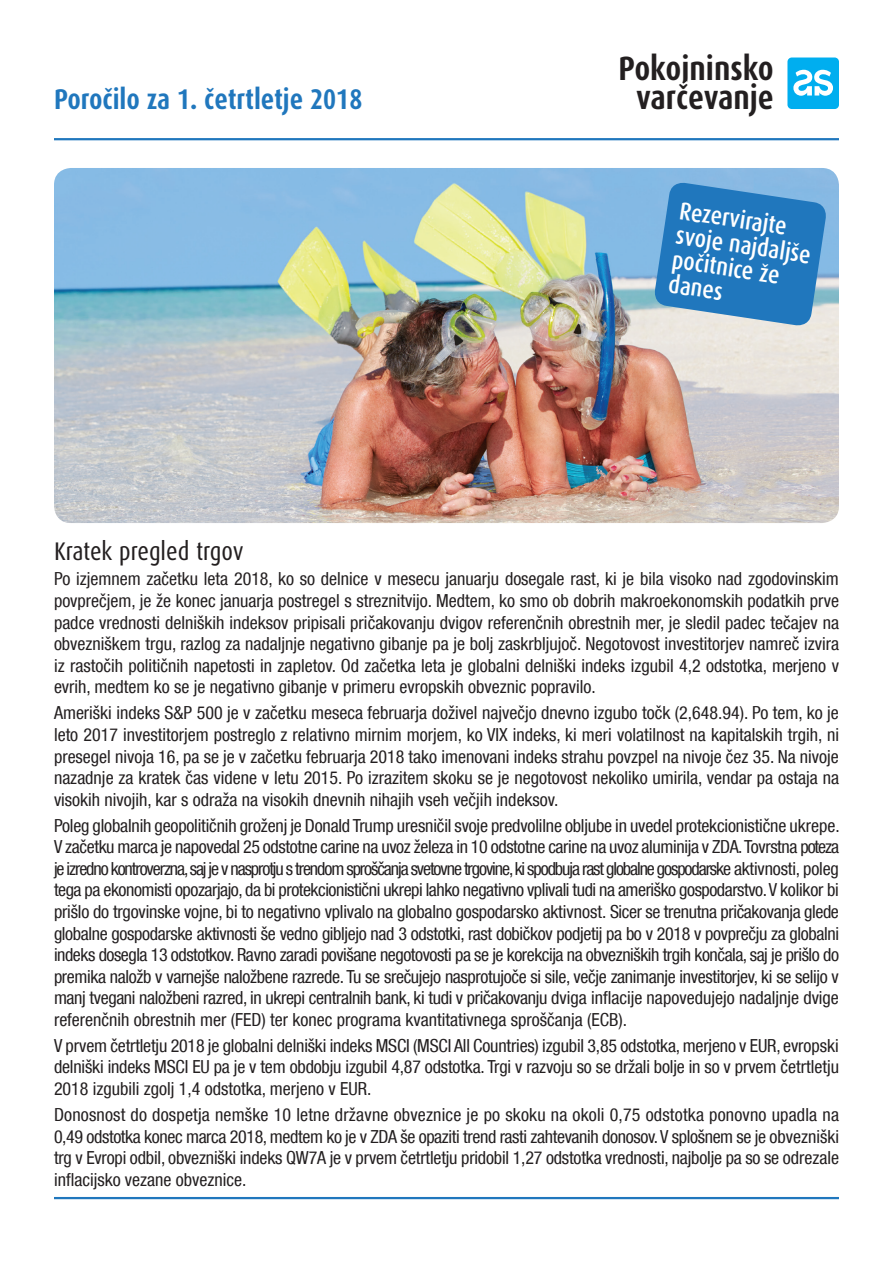
<style>
.page{position:relative;width:893px;height:1263px;background:#fff}
.page>*{position:absolute;margin:0;border:0;box-sizing:border-box;transform-origin:0 0}
.t1{font:700 33.75px "Dax Condensed";color:#231f20}
.t2{font:700 28.5px "Dax Condensed";color:#2077bd}
.t3{font:25.5px "Dax Condensed";color:#231f20}
.t4{font:500 24.6px/24.6px "Dax Condensed";color:#fff}
.t5{font:condensed 18px/21.6px "Helvetica Neue LT Com";color:#231f20;text-align:justify}
</style>
<div class="page">
<div style="left:787px;top:58px;width:52px;height:51px;background:#00aeef;border-radius:4px"></div>
<svg style="left:793px;top:70px;width:40px;height:26px"></svg>
<img style="left:54px;top:168px;width:785px;height:355px">
<svg style="left:653px;top:181px;width:175px;height:146px;background:#418ac5"></svg>
<hr style="left:54px;top:138px;width:785px;height:2px;background:#2077bd">
<hr style="left:54px;top:1197px;width:785px;height:2px;background:#2077bd">
<p class="t2" style="left:54px;top:83px;width:310px">Poročilo za 1. četrtletje 2018</p>
<p class="t1" style="left:618px;top:50px;width:157px">Pokojninsko</p>
<p class="t1" style="left:636px;top:78px;width:139px">varčevanje</p>
<p class="t4" style="left:681px;top:199px;width:138px;rotate:8deg">Rezervirajte svoje najdaljše počitnice že danes</p>
<p class="t3" style="left:54px;top:537px;width:191px">Kratek pregled trgov</p>
<p class="t5" style="left:54px;top:568px;width:786px">Po izjemnem začetku leta 2018, ko so delnice v mesecu januarju dosegale rast, ki je bila visoko nad zgodovinskim povprečjem, je že konec januarja postregel s streznitvijo. Medtem, ko smo ob dobrih makroekonomskih podatkih prve padce vrednosti delniških indeksov pripisali pričakovanju dvigov referenčnih obrestnih mer, je sledil padec tečajev na obvezniškem trgu, razlog za nadaljnje negativno gibanje pa je bolj zaskrbljujoč. Negotovost investitorjev namreč izvira iz rastočih političnih napetosti in zapletov. Od začetka leta je globalni delniški indeks izgubil 4,2 odstotka, merjeno v evrih, medtem ko se je negativno gibanje v primeru evropskih obveznic popravilo.</p>
<p class="t5" style="left:54px;top:702px;width:786px">Ameriški indeks S&amp;P 500 je v začetku meseca februarja doživel največjo dnevno izgubo točk (2,648.94). Po tem, ko je leto 2017 investitorjem postreglo z relativno mirnim morjem, ko VIX indeks, ki meri volatilnost na kapitalskih trgih, ni presegel nivoja 16, pa se je v začetku februarja 2018 tako imenovani indeks strahu povzpel na nivoje čez 35. Na nivoje nazadnje za kratek čas videne v letu 2015. Po izrazitem skoku se je negotovost nekoliko umirila, vendar pa ostaja na visokih nivojih, kar s odraža na visokih dnevnih nihajih vseh večjih indeksov.</p>
<p class="t5" style="left:54px;top:814px;width:787px">Poleg globalnih geopolitičnih groženj je Donald Trump uresničil svoje predvolilne obljube in uvedel protekcionistične ukrepe.<br>V začetku marca je napovedal 25 odstotne carine na uvoz železa in 10 odstotne carine na uvoz aluminija v ZDA. Tovrstna poteza je izredno kontroverzna, saj je v nasprotju s trendom sproščanja svetovne trgovine, ki spodbuja rast globalne gospodarske aktivnosti, poleg tega pa ekonomisti opozarjajo, da bi protekcionistični ukrepi lahko negativno vplivali tudi na ameriško gospodarstvo. V kolikor bi prišlo do trgovinske vojne, bi to negativno vplivalo na globalno gospodarsko aktivnost. Sicer se trenutna pričakovanja glede globalne gospodarske aktivnosti še vedno gibljejo nad 3 odstotki, rast dobičkov podjetij pa bo v 2018 v povprečju za globalni indeks dosegla 13 odstotkov. Ravno zaradi povišane negotovosti pa se je korekcija na obvezniških trgih končala, saj je prišlo do premika naložb v varnejše naložbene razrede. Tu se srečujejo nasprotujoče si sile, večje zanimanje investitorjev, ki se selijo v manj tvegani naložbeni razred, in ukrepi centralnih bank, ki tudi v pričakovanju dviga inflacije napovedujejo nadaljnje dvige referenčnih obrestnih mer (FED) ter konec programa kvantitativnega sproščanja (ECB).</p>
<p class="t5" style="left:54px;top:1034px;width:786px">V prvem četrtletju 2018 je globalni delniški indeks MSCI (MSCI All Countries) izgubil 3,85 odstotka, merjeno v EUR, evropski delniški indeks MSCI EU pa je v tem obdobju izgubil 4,87 odstotka. Trgi v razvoju so se držali bolje in so v prvem četrtletju 2018 izgubili zgolj 1,4 odstotka, merjeno v EUR.</p>
<p class="t5" style="left:54px;top:1103px;width:787px">Donosnost do dospetja nemške 10 letne državne obveznice je po skoku na okoli 0,75 odstotka ponovno upadla na 0,49 odstotka konec marca 2018, medtem ko je v ZDA še opaziti trend rasti zahtevanih donosov. V splošnem se je obvezniški trg v Evropi odbil, obvezniški indeks QW7A je v prvem četrtletju pridobil 1,27 odstotka vrednosti, najbolje pa so se odrezale inflacijsko vezane obveznice.</p>
</div>
